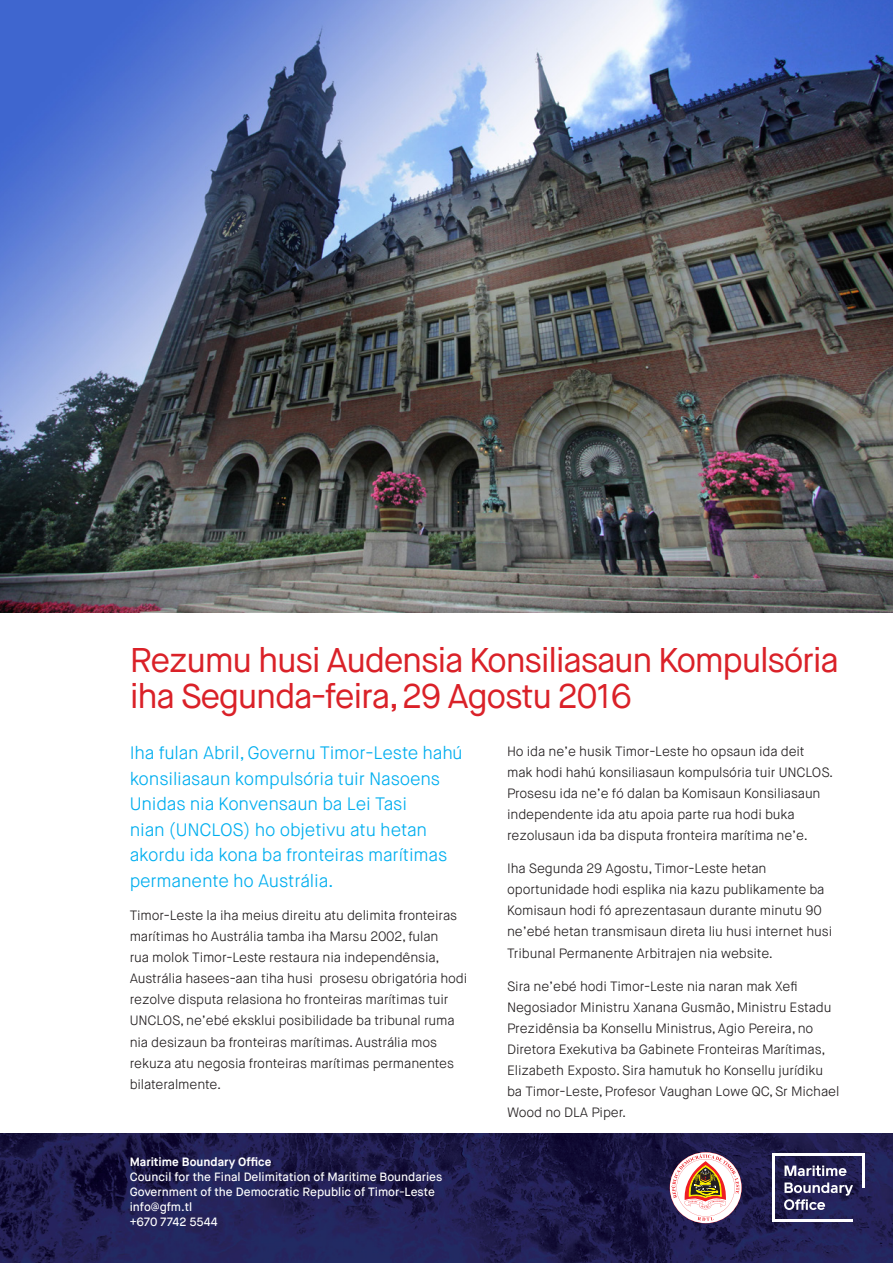
<style>
.page{position:relative;width:893px;height:1263px;background:#fff}
.page>*{position:absolute;margin:0;border:0;box-sizing:border-box;transform-origin:0 0}
.t1{font:34.35px/36.5px "Maison Neue";letter-spacing:-.04em;color:#da2128}
.t2{font:300 18px/25.5px "Maison Neue";letter-spacing:-.01em;color:#00aeef}
.t3{font:300 13.5px/21px "Maison Neue";letter-spacing:-.01em;color:#231f20}
.t4{font:500 12px/15px "Maison Neue";color:#fff}
.s1{font-weight:700}
</style>
<div class="page">
<img style="left:0;top:1133px;width:893px;height:130px">
<svg style="left:670px;top:1152px;width:72px;height:71px"></svg>
<hr style="left:772px;top:1153px;width:3px;height:69px;background:#fff">
<hr style="left:862px;top:1153px;width:3px;height:35px;background:#fff">
<hr style="left:772px;top:1153px;width:93px;height:3px;background:#fff">
<hr style="left:772px;top:1219px;width:81px;height:3px;background:#fff">
<svg style="left:784px;top:1182px;width:69px;height:28px"></svg>
<svg style="left:784px;top:1165px;width:62px;height:11px"></svg>
<img style="left:0;top:0;width:893px;height:612px">
<p class="t1" style="left:130px;top:642px;width:711px">Rezumu husi Audensia Konsiliasaun Kompulsória iha Segunda-feira, 29 Agostu 2016</p>
<p class="t2" style="left:130px;top:740px;width:335px">Iha fulan Abril, Governu Timor-Leste hahú konsiliasaun kompulsória tuir Nasoens Unidas nia Konvensaun ba Lei Tasi<br>nian (UNCLOS) ho objetivu atu hetan akordu ida kona ba fronteiras marítimas permanente ho Austrália.</p>
<p class="t3" style="left:130px;top:905px;width:339px">Timor-Leste la iha meius direitu atu delimita fronteiras marítimas ho Austrália tamba iha Marsu 2002, fulan<br>rua molok Timor-Leste restaura nia independênsia, Austrália hasees-aan tiha husi prosesu obrigatória hodi rezolve disputa relasiona ho fronteiras marítimas tuir UNCLOS, ne’ebé eksklui posibilidade ba tribunal ruma nia desizaun ba fronteiras marítimas. Austrália mos rekuza atu negosia fronteiras marítimas permanentes bilateralmente.</p>
<p class="t4" style="left:130px;top:1154px;width:314px"><span class="s1">Maritime Boundary Office<br></span>Council for the Final Delimitation of Maritime Boundaries Government of the Democratic Republic of Timor-Leste info@gfm.tl<br>+670 7742 5544</p>
<p class="t3" style="left:507px;top:741px;width:328px">Ho ida ne’e husik Timor-Leste ho opsaun ida deit mak hodi hahú konsiliasaun kompulsória tuir UNCLOS.<br>Prosesu ida ne’e fó dalan ba Komisaun Konsiliasaun independente ida atu apoia parte rua hodi buka rezolusaun ida ba disputa fronteira marítima ne’e.</p>
<p class="t3" style="left:507px;top:858px;width:327px">Iha Segunda 29 Agostu, Timor-Leste hetan oportunidade hodi esplika nia kazu publikamente ba Komisaun hodi fó aprezentasaun durante minutu 90 ne’ebé hetan transmisaun direta liu husi internet husi Tribunal Permanente Arbitrajen nia website.</p>
<p class="t3" style="left:507px;top:976px;width:334px">Sira ne’ebé hodi Timor-Leste nia naran mak Xefi Negosiador Ministru Xanana Gusmão, Ministru Estadu Prezidênsia ba Konsellu Ministrus, Agio Pereira, no Diretora Exekutiva ba Gabinete Fronteiras Marítimas, Elizabeth Exposto. Sira hamutuk ho Konsellu jurídiku ba Timor-Leste, Profesor Vaughan Lowe QC, Sr Michael Wood no DLA Piper.</p>
</div>
